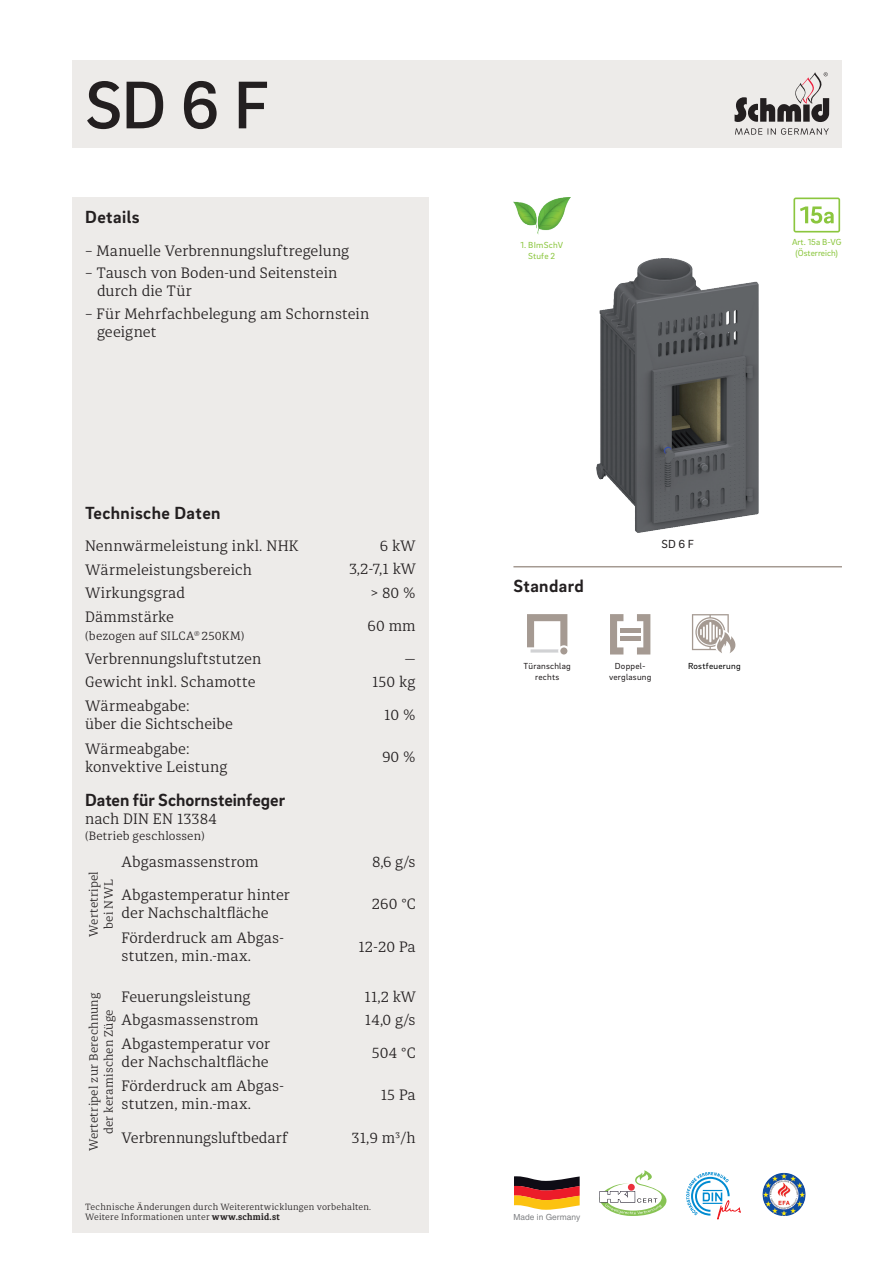
<style>
.page{position:relative;width:893px;height:1263px;background:#fff}
.page>*{position:absolute;margin:0;border:0;box-sizing:border-box;transform-origin:0 0}
.t1{font:500 69px "Brix Sans";color:#231f20}
.t2{font:700 18px "Brix Sans";letter-spacing:.02em;color:#231f20}
.t3{font:700 18px "Brix Sans";color:#231f20}
.t4{font:300 15px/23.9px "Diaria Pro";letter-spacing:.005em;color:#231f20}
.t5{font:300 12px/15px "Diaria Pro";letter-spacing:.015em;color:#231f20;text-align:center}
.t6{font:12px "Brix Sans";color:#231f20}
.t7{font:300 9px/10.8px "Diaria Pro";letter-spacing:.025em;color:#231f20}
.t8{font:9px/10.8px "Brix Sans";letter-spacing:.025em;color:#231f20;text-align:center}
.t9{font:9px/10.8px "Brix Sans";color:#8bc63e;text-align:center}
.t10{font:9px/10.8px "Brix Sans";letter-spacing:.025em;color:#8bc63e;text-align:center}
.t11{font:9px "Brix Sans";letter-spacing:.025em;color:#000001}
.t12{font:8.4px "Helvetica LT Std";color:#808285}
.s1{font-weight:700}
</style>
<div class="page">
<div style="left:72px;top:60px;width:770px;height:87px;background:#edebe9"></div>
<div style="left:72px;top:198px;width:356px;height:1035px;background:#edebe9"></div>
<svg style="left:686px;top:1172px;width:55px;height:48px"></svg>
<img style="left:763px;top:1173px;width:21px;height:15px">
<svg style="left:514px;top:1176px;width:66px;height:34px;background:#b66b3e"></svg>
<svg style="left:599px;top:1170px;width:67px;height:46px"></svg>
<svg style="left:735px;top:72px;width:94px;height:50px"></svg>
<svg style="left:735px;top:128px;width:94px;height:7px"></svg>
<img style="left:513px;top:198px;width:57px;height:36px">
<svg style="left:793px;top:198px;width:47px;height:34px"></svg>
<svg style="left:527px;top:614px;width:40px;height:39px"></svg>
<div style="left:560px;top:647px;width:7px;height:7px;background:#a59a92;border-radius:50%"></div>
<img style="left:597px;top:259px;width:162px;height:274px">
<svg style="left:637px;top:614px;width:13px;height:40px"></svg>
<svg style="left:610px;top:614px;width:13px;height:40px"></svg>
<hr style="left:620px;top:628px;width:20px;height:4px;background:#a59a92">
<hr style="left:620px;top:636px;width:20px;height:4px;background:#a59a92">
<hr style="left:513px;top:566px;width:329px;height:1px;background:#a59a92">
<svg style="left:692px;top:614px;width:44px;height:39px"></svg>
<h1 class="t1" style="left:85px;top:60px;width:186px">SD 6 F</h1>
<p class="t2" style="left:85px;top:205px;width:56px">Details</p>
<p class="t4" style="left:85px;top:239px;width:266px">– Manuelle Verbrennungsluftregelung</p>
<p class="t4" style="left:97px;top:264px;width:242px;line-height:18px;text-indent:-12px">– Tausch von Boden-und Seitenstein durch die Tür</p>
<p class="t4" style="left:97px;top:305px;width:274px;line-height:18px;text-indent:-12px">– Für Mehrfachbelegung am Schornstein geeignet</p>
<p class="t2" style="left:85px;top:501px;width:137px">Technische Daten</p>
<p class="t4" style="left:85px;top:534px;width:215px">Nennwärmeleistung inkl. NHK<br>Wärmeleistungsbereich<br>Wirkungsgrad<br>Dämmstärke</p>
<p class="t5" style="left:85px;top:629px;width:161px">(bezogen auf SILCA<sup>®</sup> 250KM)</p>
<p class="t4" style="left:85px;top:646px;width:178px">Verbrennungsluftstutzen<br>Gewicht inkl. Schamotte<br>Wärmeabgabe:</p>
<p class="t4" style="left:85px;top:712px;width:150px;line-height:24.6px">über die Sichtscheibe<br>Wärmeabgabe:</p>
<p class="t4" style="left:85px;top:755px;width:144px">konvektive Leistung</p>
<p class="t3" style="left:85px;top:788px;width:202px">Daten für Schornsteinfeger</p>
<p class="t4" style="left:85px;top:806px;width:133px">nach DIN EN 13384</p>
<p class="t5" style="left:85px;top:829px;width:121px">(Betrieb geschlossen)</p>
<p class="t5" style="left:86px;top:937px;width:67px;rotate:-90deg">Wertetripel bei NWL</p>
<p class="t4" style="left:122px;top:850px;width:139px">Abgasmassenstrom</p>
<p class="t4" style="left:122px;top:886px;width:170px;line-height:18px">Abgastemperatur hinter der Nachschaltfläche</p>
<p class="t4" style="left:122px;top:929px;width:164px;line-height:18px">Förderdruck am Abgas&shy;stutzen, min.-max.</p>
<p class="t5" style="left:86px;top:1151px;width:160px;rotate:-90deg">Wertetripel zur Berechnung der keramischen Züge</p>
<p class="t4" style="left:122px;top:985px;width:150px">Feuerungsleistung<br>Abgasmassenstrom<br>Abgastemperatur vor</p>
<p class="t4" style="left:122px;top:1049px;width:164px;line-height:24.5px">der Nachschaltfläche<br>Förderdruck am Abgas-</p>
<p class="t4" style="left:122px;top:1092px;width:131px">stutzen, min.-max.</p>
<p class="t4" style="left:122px;top:1126px;width:168px">Verbrennungsluftbedarf</p>
<p class="t4" style="left:349px;top:534px;width:69px;line-height:23.4px;text-align:right">6 kW<br>3,2-7,1 kW &gt; 80 %</p>
<p class="t4" style="left:368px;top:609px;width:50px;line-height:32.8px;text-align:right">60 mm —</p>
<p class="t4" style="left:372px;top:665px;width:45px;line-height:32.8px;text-align:right">150 kg<br>10 %</p>
<p class="t4" style="left:382px;top:745px;width:35px">90 %</p>
<p class="t4" style="left:372px;top:850px;width:45px">8,6 g/s</p>
<p class="t4" style="left:372px;top:892px;width:45px">260 °C</p>
<p class="t4" style="left:358px;top:935px;width:59px">12-20 Pa</p>
<p class="t4" style="left:365px;top:985px;width:53px;line-height:23.2px">11,2 kW<br>14,0 g/s</p>
<p class="t4" style="left:372px;top:1041px;width:45px">504 °C</p>
<p class="t4" style="left:381px;top:1083px;width:36px">15 Pa</p>
<p class="t4" style="left:351px;top:1126px;width:66px">31,9 m³/h</p>
<p class="t7" style="left:85px;top:1201px;width:288px">Technische Änderungen durch Weiterentwicklungen vorbehalten.<br>Weitere Informationen unter <span class="s1">www.schmid.st</span></p>
<p class="t10" style="left:520px;top:239px;width:44px">1. BImSchV<br>Stufe 2</p>
<p class="t9" style="left:792px;top:237px;width:51px">Art. 15a B-VG (Österreich)</p>
<p class="t2" style="left:513px;top:574px;width:72px">Standard</p>
<p class="t6" style="left:662px;top:537px;width:34px">SD 6 F</p>
<p class="t8" style="left:524px;top:660px;width:49px">Türanschlag</p>
<p class="t11" style="left:688px;top:660px;width:54px">Rostfeuerung</p>
<p class="t8" style="left:535px;top:671px;width:26px">rechts</p>
<p class="t8" style="left:609px;top:660px;width:44px">Doppel&shy;verglasung</p>
<p class="t12" style="left:513px;top:1212px;width:68px">Made in Germany</p>
</div>
